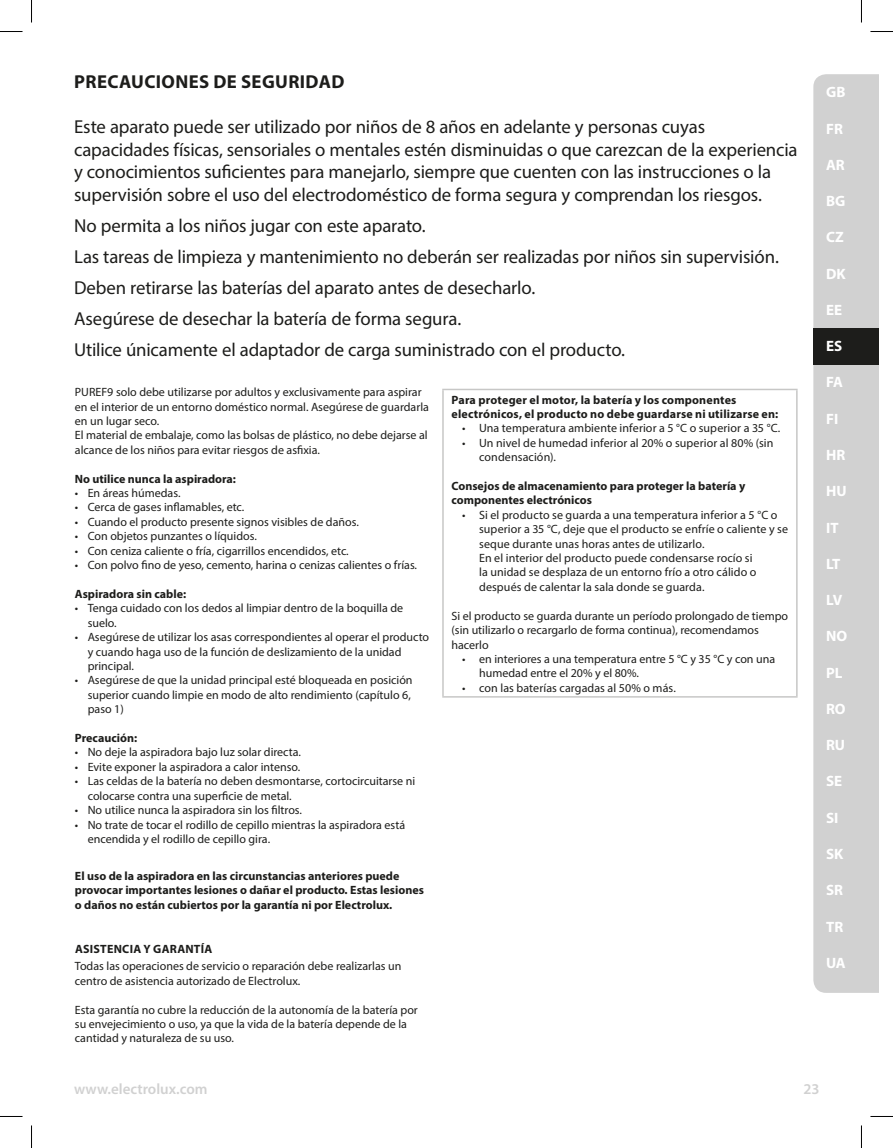
<style>
.page{position:relative;width:893px;height:1148px;background:#fff}
.page>*{position:absolute;margin:0;border:0;box-sizing:border-box;transform-origin:0 0}
.Safety{font:18.75px/22.5px "Myriad Pro";letter-spacing:-.01em;color:#1d1d1b}
.H0_-_Heading0{font:700 18.75px "Myriad Pro";letter-spacing:.02em;color:#1d1d1b}
.Abbrevation_tabs{font:700 15px "Myriad Pro";color:#fff}
.t1{font:600 15px "Myriad Pro";color:#d1d1d1}
.Body{font:12px/14.4px "Myriad Pro";color:#1d1d1b}
.Body-2{font:700 12px/14.4px "Myriad Pro";color:#1d1d1b}
.H1_-_Header1_notab{font:700 12px "Myriad Pro";letter-spacing:.02em;color:#1d1d1b}
</style>
<div class="page">
<div style="left:813px;top:74px;width:65px;height:918px;background:#d1d1d1"></div>
<div style="left:813px;top:328px;width:65px;height:36px;background:#1d1d1b"></div>
<hr style="left:442px;top:388px;width:355px;height:2px;background:#c7c7c6">
<hr style="left:442px;top:390px;width:1px;height:306px;background:#c7c7c6">
<hr style="left:795px;top:390px;width:2px;height:306px;background:#c7c7c6">
<hr style="left:442px;top:696px;width:355px;height:1px;background:#c7c7c6">
<svg style="left:0;top:31px;width:22px;height:1px"></svg>
<svg style="left:870px;top:31px;width:22px;height:1px"></svg>
<svg style="left:31px;top:0;width:1px;height:23px"></svg>
<svg style="left:31px;top:1125px;width:1px;height:22px"></svg>
<p class="H0_-_Heading0" style="left:74px;top:70px;width:271px">PRECAUCIONES DE SEGURIDAD</p>
<p class="Safety" style="left:74px;top:115px;width:724px">Este aparato puede ser utilizado por niños de 8 años en adelante y personas cuyas capacidades físicas, sensoriales o mentales estén disminuidas o que carezcan de la experiencia y conocimientos suficientes para manejarlo, siempre que cuenten con las instrucciones o la supervisión sobre el uso del electrodoméstico de forma segura y comprendan los riesgos.</p>
<p class="Safety" style="left:74px;top:214px;width:353px">No permita a los niños jugar con este aparato.</p>
<p class="Safety" style="left:74px;top:245px;width:706px">Las tareas de limpieza y mantenimiento no deberán ser realizadas por niños sin supervisión.</p>
<p class="Safety" style="left:74px;top:276px;width:462px">Deben retirarse las baterías del aparato antes de desecharlo.</p>
<p class="Safety" style="left:74px;top:307px;width:388px">Asegúrese de desechar la batería de forma segura.</p>
<p class="Safety" style="left:74px;top:338px;width:552px">Utilice únicamente el adaptador de carga suministrado con el producto.</p>
<p class="Body-2" style="left:451px;top:392px;width:328px">Para proteger el motor, la batería y los componentes electrónicos, el producto no debe guardarse ni utilizarse en:</p>
<p class="Body" style="left:462px;top:421px;width:320px">• Una temperatura ambiente inferior a 5 °C o superior a 35 °C.</p>
<p class="Body" style="left:479px;top:435px;width:296px;text-indent:-17px">• Un nivel de humedad inferior al 20% o superior al 80% (sin condensación).</p>
<p class="Body-2" style="left:451px;top:478px;width:295px">Consejos de almacenamiento para proteger la batería y componentes electrónicos</p>
<p class="Body" style="left:479px;top:507px;width:310px;text-indent:-17px">• Si el producto se guarda a una temperatura inferior a 5 °C o superior a 35 °C, deje que el producto se enfríe o caliente y se seque durante unas horas antes de utilizarlo.<br>En el interior del producto puede condensarse rocío si<br>la unidad se desplaza de un entorno frío a otro cálido o después de calentar la sala donde se guarda.</p>
<p class="Body" style="left:451px;top:608px;width:338px">Si el producto se guarda durante un período prolongado de tiempo (sin utilizarlo o recargarlo de forma continua), recomendamos hacerlo</p>
<p class="Body" style="left:479px;top:651px;width:297px;text-indent:-17px">• en interiores a una temperatura entre 5 °C y 35 °C y con una humedad entre el 20% y el 80%.</p>
<p class="Body" style="left:462px;top:680px;width:215px">• con las baterías cargadas al 50% o más.</p>
<p class="Body" style="left:75px;top:385px;width:355px">PUREF9 solo debe utilizarse por adultos y exclusivamente para aspirar en el interior de un entorno doméstico normal. Asegúrese de guardarla en un lugar seco.</p>
<p class="Body" style="left:75px;top:428px;width:354px">El material de embalaje, como las bolsas de plástico, no debe dejarse al alcance de los niños para evitar riesgos de asfixia.</p>
<p class="Body-2" style="left:75px;top:471px;width:162px">No utilice nunca la aspiradora:</p>
<p class="Body" style="left:75px;top:485px;width:107px">• En áreas húmedas.</p>
<p class="Body" style="left:75px;top:500px;width:171px">• Cerca de gases inflamables, etc.</p>
<p class="Body" style="left:75px;top:514px;width:285px">• Cuando el producto presente signos visibles de daños.</p>
<p class="Body" style="left:75px;top:529px;width:183px">• Con objetos punzantes o líquidos.</p>
<p class="Body" style="left:75px;top:543px;width:275px">• Con ceniza caliente o fría, cigarrillos encendidos, etc.</p>
<p class="Body" style="left:75px;top:557px;width:343px">• Con polvo fino de yeso, cemento, harina o cenizas calientes o frías.</p>
<p class="Body-2" style="left:75px;top:586px;width:113px">Aspiradora sin cable:</p>
<p class="Body" style="left:88px;top:601px;width:317px;text-indent:-13px">• Tenga cuidado con los dedos al limpiar dentro de la boquilla de suelo.</p>
<p class="Body" style="left:88px;top:629px;width:343px;text-indent:-13px">• Asegúrese de utilizar los asas correspondientes al operar el producto y cuando haga uso de la función de deslizamiento de la unidad principal.</p>
<p class="Body" style="left:88px;top:673px;width:326px;text-indent:-13px">• Asegúrese de que la unidad principal esté bloqueada en posición superior cuando limpie en modo de alto rendimiento (capítulo 6, paso 1)</p>
<p class="Body-2" style="left:75px;top:730px;width:64px">Precaución:</p>
<p class="Body" style="left:75px;top:745px;width:227px">• No deje la aspiradora bajo luz solar directa.</p>
<p class="Body" style="left:75px;top:759px;width:227px">• Evite exponer la aspiradora a calor intenso.</p>
<p class="Body" style="left:88px;top:773px;width:329px;text-indent:-13px">• Las celdas de la batería no deben desmontarse, cortocircuitarse ni colocarse contra una superficie de metal.</p>
<p class="Body" style="left:75px;top:802px;width:228px">• No utilice nunca la aspiradora sin los filtros.</p>
<p class="Body" style="left:88px;top:817px;width:319px;text-indent:-13px">• No trate de tocar el rodillo de cepillo mientras la aspiradora está encendida y el rodillo de cepillo gira.</p>
<p class="Body-2" style="left:75px;top:868px;width:350px">El uso de la aspiradora en las circunstancias anteriores puede provocar importantes lesiones o dañar el producto. Estas lesiones o daños no están cubiertos por la garantía ni por Electrolux.</p>
<p class="H1_-_Header1_notab" style="left:75px;top:940px;width:139px">ASISTENCIA Y GARANTÍA</p>
<p class="Body" style="left:75px;top:958px;width:328px">Todas las operaciones de servicio o reparación debe realizarlas un centro de asistencia autorizado de Electrolux.</p>
<p class="Body" style="left:75px;top:1002px;width:344px">Esta garantía no cubre la reducción de la autonomía de la batería por su envejecimiento o uso, ya que la vida de la batería depende de la cantidad y naturaleza de su uso.</p>
<p class="Abbrevation_tabs" style="left:825px;top:82px;width:21px">GB</p>
<p class="Abbrevation_tabs" style="left:825px;top:119px;width:18px">FR</p>
<p class="Abbrevation_tabs" style="left:825px;top:155px;width:20px">AR</p>
<p class="Abbrevation_tabs" style="left:825px;top:191px;width:21px">BG</p>
<p class="Abbrevation_tabs" style="left:825px;top:227px;width:19px">CZ</p>
<p class="Abbrevation_tabs" style="left:825px;top:264px;width:21px">DK</p>
<p class="Abbrevation_tabs" style="left:825px;top:300px;width:18px">EE</p>
<p class="Abbrevation_tabs" style="left:825px;top:336px;width:18px">ES</p>
<p class="Abbrevation_tabs" style="left:825px;top:372px;width:18px">FA</p>
<p class="Abbrevation_tabs" style="left:825px;top:409px;width:14px">FI</p>
<p class="Abbrevation_tabs" style="left:825px;top:445px;width:21px">HR</p>
<p class="Abbrevation_tabs" style="left:825px;top:481px;width:22px">HU</p>
<p class="Abbrevation_tabs" style="left:825px;top:517px;width:14px">IT</p>
<p class="Abbrevation_tabs" style="left:825px;top:554px;width:16px">LT</p>
<p class="Abbrevation_tabs" style="left:825px;top:590px;width:18px">LV</p>
<p class="Abbrevation_tabs" style="left:825px;top:626px;width:23px">NO</p>
<p class="Abbrevation_tabs" style="left:825px;top:662px;width:18px">PL</p>
<p class="Abbrevation_tabs" style="left:825px;top:699px;width:21px">RO</p>
<p class="Abbrevation_tabs" style="left:825px;top:735px;width:21px">RU</p>
<p class="Abbrevation_tabs" style="left:825px;top:771px;width:18px">SE</p>
<p class="Abbrevation_tabs" style="left:825px;top:807px;width:14px">SI</p>
<p class="Abbrevation_tabs" style="left:825px;top:844px;width:19px">SK</p>
<p class="Abbrevation_tabs" style="left:825px;top:880px;width:18px">SR</p>
<p class="Abbrevation_tabs" style="left:825px;top:916px;width:19px">TR</p>
<p class="Abbrevation_tabs" style="left:825px;top:952px;width:21px">UA</p>
<p class="t1" style="left:74px;top:1078px;width:135px">www.electrolux.com</p>
<p class="t1" style="left:803px;top:1079px;width:18px">23</p>
</div>
